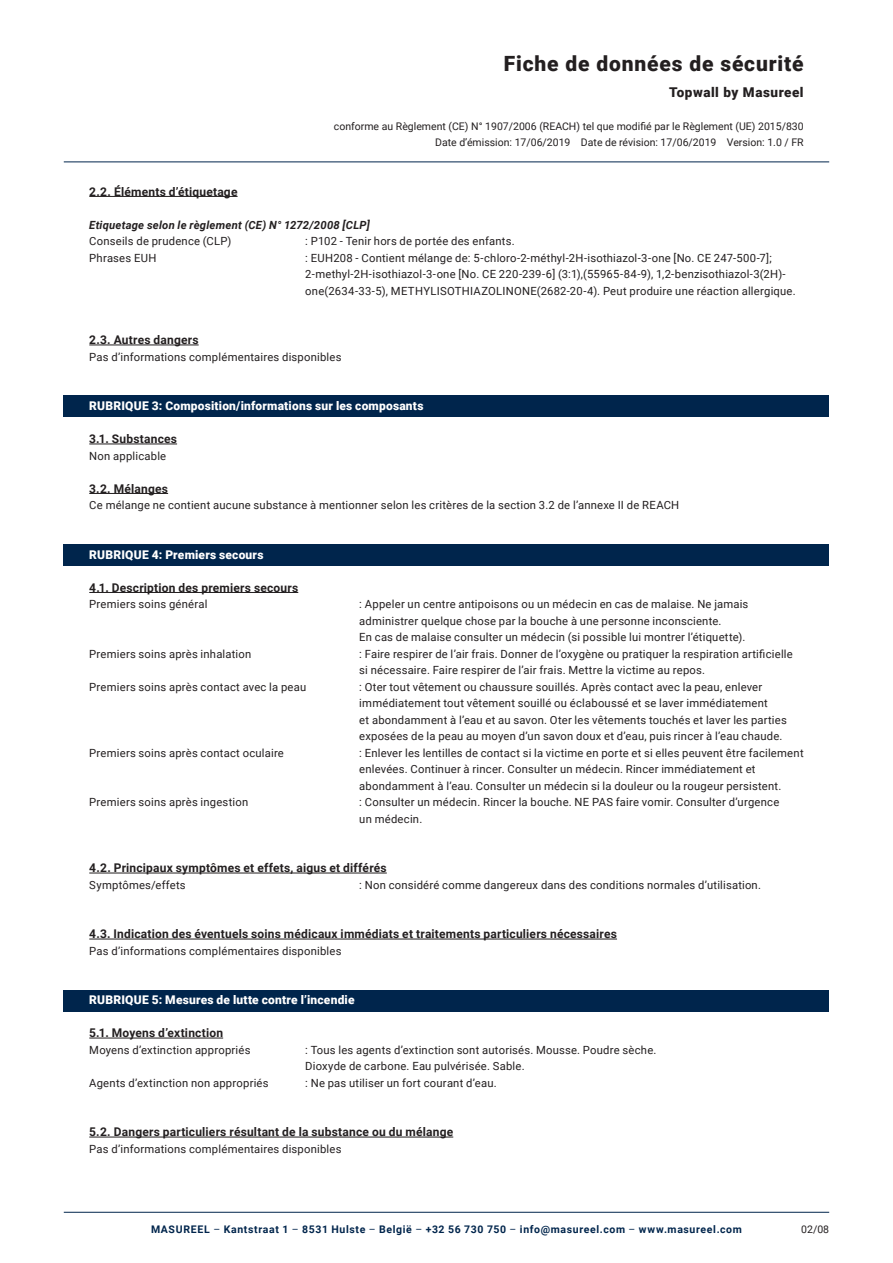
<style>
.page{position:relative;width:893px;height:1263px;background:#fff}
.page>*{position:absolute;margin:0;border:0;box-sizing:border-box;transform-origin:0 0}
.t1{font:900 21px "Roboto";letter-spacing:.04em;color:#231f20}
.t2{font:900 13.5px "Roboto";letter-spacing:.04em;color:#231f20}
.t3{font:700 12px "Roboto";letter-spacing:.015em;color:#231f20}
.t4{font:900 12px "Roboto";letter-spacing:.015em;color:#fff}
.t5{font:11.25px/16.5px "Roboto";letter-spacing:.02em;color:#231f20}
.t6{font:italic 700 11.25px "Roboto";letter-spacing:.02em;color:#231f20}
.t7{font:10.5px/16.5px "Roboto";color:#231f20;text-align:right}
.t8{font:700 10.5px "Roboto";letter-spacing:.06em;color:#00254c}
.s1{font-weight:400}
</style>
<div class="page">
<div style="left:64px;top:991px;width:765px;height:21px;background:#00254c"></div>
<div style="left:64px;top:544px;width:765px;height:22px;background:#00254c"></div>
<div style="left:64px;top:395px;width:765px;height:22px;background:#00254c"></div>
<hr style="left:89px;top:196px;width:149px;height:1px;background:#231f20">
<hr style="left:89px;top:345px;width:110px;height:1px;background:#231f20">
<hr style="left:89px;top:444px;width:88px;height:1px;background:#231f20">
<hr style="left:89px;top:493px;width:79px;height:1px;background:#231f20">
<hr style="left:89px;top:592px;width:209px;height:1px;background:#231f20">
<hr style="left:89px;top:873px;width:298px;height:1px;background:#231f20">
<hr style="left:89px;top:939px;width:528px;height:1px;background:#231f20">
<hr style="left:89px;top:1038px;width:134px;height:1px;background:#231f20">
<hr style="left:89px;top:1137px;width:364px;height:1px;background:#231f20">
<hr style="left:64px;top:1212px;width:765px;height:1px;background:#00254c">
<hr style="left:64px;top:162px;width:765px;height:1px;background:#00254c">
<h1 class="t1" style="left:504px;top:49px;width:301px">Fiche de données de sécurité</h1>
<p class="t2" style="left:669px;top:82px;width:136px">Topwall by Masureel</p>
<p class="t7" style="left:334px;top:117px;width:471px">conforme au Règlement (CE) N° 1907/2006 (REACH) tel que modifié par le Règlement (UE) 2015/830<br>Date d’émission: 17/06/2019 Date de révision: 17/06/2019 Version: 1.0 / FR</p>
<p class="t3" style="left:89px;top:183px;width:150px">2.2. Éléments d’étiquetage</p>
<p class="t6" style="left:89px;top:217px;width:282px">Etiquetage selon le règlement (CE) N° 1272/2008 [CLP]</p>
<p class="t5" style="left:89px;top:232px;width:144px">Conseils de prudence (CLP)</p>
<p class="t5" style="left:305px;top:232px;width:211px">: P102 - Tenir hors de portée des enfants.</p>
<p class="t5" style="left:89px;top:249px;width:69px">Phrases EUH</p>
<p class="t5" style="left:305px;top:249px;width:492px">: EUH208 - Contient mélange de: 5-chloro-2-méthyl-2H-isothiazol-3-one [No. CE 247-500-7];<br>2-methyl-2H-isothiazol-3-one [No. CE 220-239-6] (3:1),(55965-84-9), 1,2-benzisothiazol-3(2H)- one(2634-33-5), METHYLISOTHIAZOLINONE(2682-20-4). Peut produire une réaction allergique.</p>
<p class="t3" style="left:89px;top:331px;width:111px">2.3. Autres dangers</p>
<p class="t5" style="left:89px;top:348px;width:254px">Pas d’informations complémentaires disponibles</p>
<p class="t4" style="left:89px;top:397px;width:336px">RUBRIQUE 3: Composition/informations sur les composants</p>
<p class="t3" style="left:89px;top:430px;width:89px">3.1. Substances</p>
<p class="t5" style="left:89px;top:447px;width:78px">Non applicable</p>
<p class="t3" style="left:89px;top:480px;width:80px">3.2. Mélanges</p>
<p class="t5" style="left:89px;top:496px;width:591px">Ce mélange ne contient aucune substance à mentionner selon les critères de la section 3.2 de l’annexe II de REACH</p>
<p class="t4" style="left:89px;top:546px;width:176px">RUBRIQUE 4: Premiers secours</p>
<p class="t3" style="left:89px;top:579px;width:210px">4.1. Description des premiers secours</p>
<p class="t5" style="left:89px;top:595px;width:120px">Premiers soins général</p>
<p class="t5" style="left:359px;top:595px;width:391px">: Appeler un centre antipoisons ou un médecin en cas de malaise. Ne jamais administrer quelque chose par la bouche à une personne inconsciente.<br>En cas de malaise consulter un médecin (si possible lui montrer l’étiquette).</p>
<p class="t5" style="left:89px;top:645px;width:164px">Premiers soins après inhalation</p>
<p class="t5" style="left:359px;top:645px;width:435px">: Faire respirer de l’air frais. Donner de l’oxygène ou pratiquer la respiration artificielle si nécessaire. Faire respirer de l’air frais. Mettre la victime au repos.</p>
<p class="t5" style="left:89px;top:678px;width:218px">Premiers soins après contact avec la peau</p>
<p class="t5" style="left:359px;top:678px;width:429px">: Oter tout vêtement ou chaussure souillés. Après contact avec la peau, enlever immédiatement tout vêtement souillé ou éclaboussé et se laver immédiatement<br>et abondamment à l’eau et au savon. Oter les vêtements touchés et laver les parties exposées de la peau au moyen d’un savon doux et d’eau, puis rincer à l’eau chaude.</p>
<p class="t5" style="left:89px;top:744px;width:196px">Premiers soins après contact oculaire</p>
<p class="t5" style="left:359px;top:744px;width:446px">: Enlever les lentilles de contact si la victime en porte et si elles peuvent être facilement enlevées. Continuer à rincer. Consulter un médecin. Rincer immédiatement et abondamment à l’eau. Consulter un médecin si la douleur ou la rougeur persistent.</p>
<p class="t5" style="left:89px;top:793px;width:160px">Premiers soins après ingestion</p>
<p class="t5" style="left:359px;top:793px;width:421px">: Consulter un médecin. Rincer la bouche. NE PAS faire vomir. Consulter d’urgence un médecin.</p>
<p class="t3" style="left:89px;top:859px;width:299px">4.2. Principaux symptômes et effets, aigus et différés</p>
<p class="t5" style="left:89px;top:876px;width:98px">Symptômes/effets</p>
<p class="t5" style="left:359px;top:876px;width:403px">: Non considéré comme dangereux dans des conditions normales d’utilisation.</p>
<p class="t3" style="left:89px;top:925px;width:529px">4.3. Indication des éventuels soins médicaux immédiats et traitements particuliers nécessaires</p>
<p class="t5" style="left:89px;top:942px;width:254px">Pas d’informations complémentaires disponibles</p>
<p class="t4" style="left:89px;top:991px;width:267px">RUBRIQUE 5: Mesures de lutte contre l’incendie</p>
<p class="t3" style="left:89px;top:1024px;width:135px">5.1. Moyens d’extinction</p>
<p class="t5" style="left:89px;top:1041px;width:163px">Moyens d’extinction appropriés</p>
<p class="t5" style="left:305px;top:1041px;width:353px">: Tous les agents d’extinction sont autorisés. Mousse. Poudre sèche.<br>Dioxyde de carbone. Eau pulvérisée. Sable.</p>
<p class="t5" style="left:89px;top:1074px;width:181px">Agents d’extinction non appropriés</p>
<p class="t5" style="left:305px;top:1074px;width:193px">: Ne pas utiliser un fort courant d’eau.</p>
<p class="t3" style="left:89px;top:1123px;width:365px">5.2. Dangers particuliers résultant de la substance ou du mélange</p>
<p class="t5" style="left:89px;top:1140px;width:254px">Pas d’informations complémentaires disponibles</p>
<p class="t8" style="left:151px;top:1221px;width:592px">MASUREEL <span class="s1">–</span> Kantstraat 1 <span class="s1">–</span> 8531 Hulste <span class="s1">–</span> België <span class="s1">–</span> +32 56 730 750 <span class="s1">–</span> info@masureel.com <span class="s1">–</span> www.masureel.com</p>
<p class="t7" style="left:801px;top:1220px;width:29px">02/08</p>
</div>
